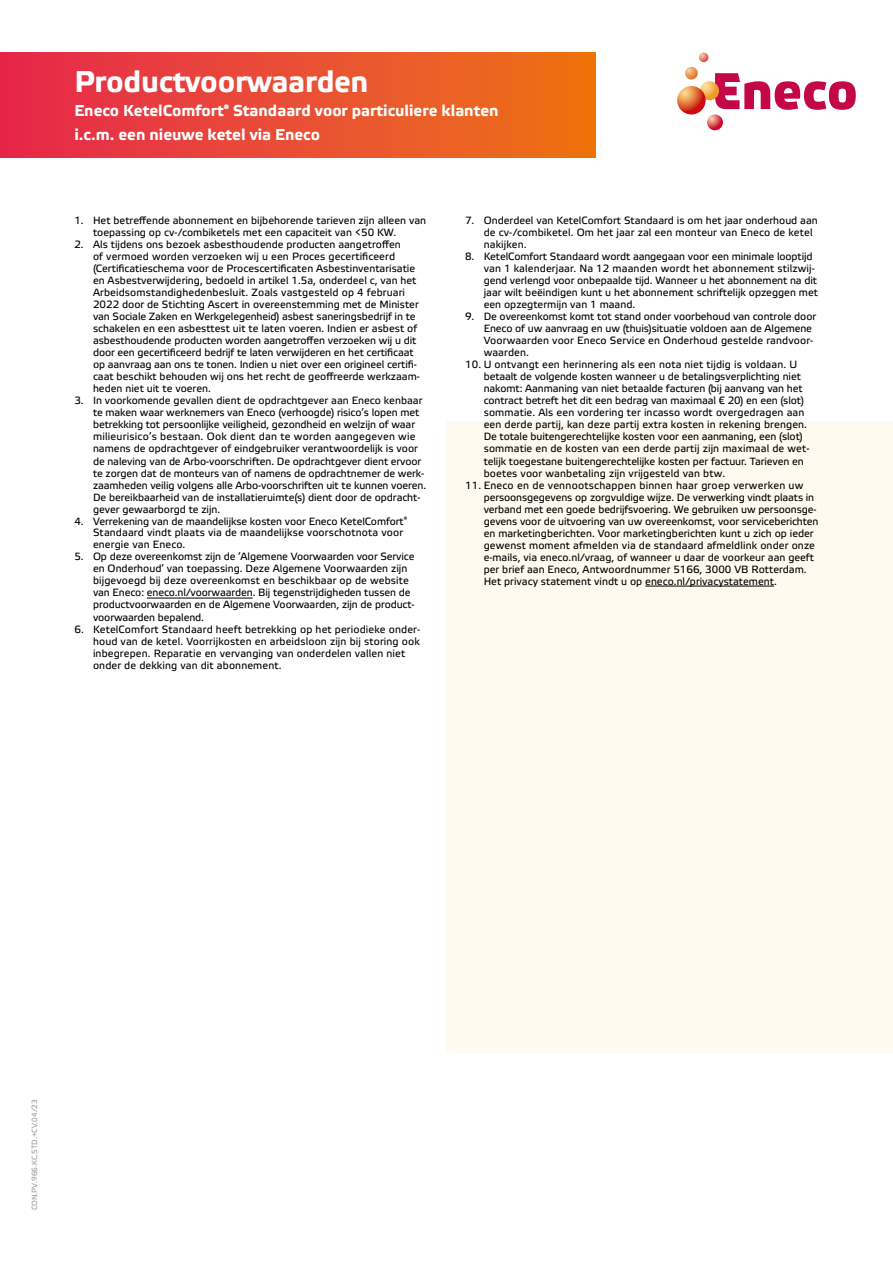
<style>
.page{position:relative;width:893px;height:1263px;background:#fff}
.page>*{position:absolute;margin:0;border:0;box-sizing:border-box;transform-origin:0 0}
.t1{font:700 30px "Etelka Text Pro";letter-spacing:-.01em;color:#fff}
.t2{font:700 15.75px/24px "Etelka Text Pro";color:#fff}
.t3{font:10.5px/12px "Etelka Text Pro";color:#000}
.t4{font:7.5px "Etelka Text Pro";color:#9d9d9c}
</style>
<div class="page">
<div style="left:446px;top:421px;width:447px;height:631px;background:#fffaf0"></div>
<div style="left:0;top:53px;width:595px;height:105px;background:linear-gradient(to right,#e6284f,#ed7414)"></div>
<hr style="left:147px;top:598px;width:106px;height:1px;background:#000">
<hr style="left:645px;top:586px;width:129px;height:1px;background:#000">
<svg style="left:715px;top:73px;width:141px;height:37px"></svg>
<svg style="left:700px;top:81px;width:19px;height:19px"></svg>
<svg style="left:677px;top:86px;width:29px;height:29px"></svg>
<svg style="left:707px;top:115px;width:16px;height:15px"></svg>
<svg style="left:685px;top:53px;width:23px;height:27px"></svg>
<h1 class="t1" style="left:74px;top:65px;width:296px">Productvoorwaarden</h1>
<h2 class="t2" style="left:74px;top:99px;width:426px">Eneco KetelComfort<sup>®</sup> Standaard voor particuliere klanten i.c.m. een nieuwe ketel via Eneco</h2>
<p class="t3" style="left:93px;top:215px;width:335px;text-indent:-19px">1. Het betreffende abonnement en bijbehorende tarieven zijn alleen van toepassing op cv-/combiketels met een capaciteit van &lt;50 KW.</p>
<p class="t3" style="left:93px;top:239px;width:328px;text-indent:-19px">2. Als tijdens ons bezoek asbesthoudende producten aangetroffen<br>of vermoed worden verzoeken wij u een Proces gecertificeerd (Certificatieschema voor de Procescertificaten Asbestinventarisatie en Asbestverwijdering, bedoeld in artikel 1.5a, onderdeel c, van het Arbeidsomstandighedenbesluit. Zoals vastgesteld op 4 februari 2022 door de Stichting Ascert in overeenstemming met de Minister van Sociale Zaken en Werkgelegenheid) asbest saneringsbedrijf in te schakelen en een asbesttest uit te laten voeren. Indien er asbest of asbesthoudende producten worden aangetroffen verzoeken wij u dit door een gecertificeerd bedrijf te laten verwijderen en het certificaat op aanvraag aan ons te tonen. Indien u niet over een origineel certifi&shy;caat beschikt behouden wij ons het recht de geoffreerde werkzaam&shy;heden niet uit te voeren.</p>
<p class="t3" style="left:93px;top:395px;width:335px;text-indent:-19px">3. In voorkomende gevallen dient de opdrachtgever aan Eneco kenbaar te maken waar werknemers van Eneco (verhoogde) risico’s lopen met betrekking tot persoonlijke veiligheid, gezondheid en welzijn of waar milieurisico’s bestaan. Ook dient dan te worden aangegeven wie namens de opdrachtgever of eindgebruiker verantwoordelijk is voor de naleving van de Arbo-voorschriften. De opdrachtgever dient ervoor te zorgen dat de monteurs van of namens de opdrachtnemer de werk&shy;zaamheden veilig volgens alle Arbo-voorschriften uit te kunnen voeren.<br>De bereikbaarheid van de installatieruimte(s) dient door de opdracht&shy;gever gewaarborgd te zijn.</p>
<p class="t3" style="left:93px;top:515px;width:316px;text-indent:-19px">4. Verrekening van de maandelijkse kosten voor Eneco KetelComfort<sup>®<br></sup>Standaard vindt plaats via de maandelijkse voorschotnota voor energie van Eneco.</p>
<p class="t3" style="left:93px;top:551px;width:323px;text-indent:-19px">5. Op deze overeenkomst zijn de ‘Algemene Voorwaarden voor Service en Onderhoud’ van toepassing. Deze Algemene Voorwaarden zijn bijgevoegd bij deze overeenkomst en beschikbaar op de website van Eneco: eneco.nl/voorwaarden. Bij tegenstrijdigheden tussen de productvoorwaarden en de Algemene Voorwaarden, zijn de product&shy;voorwaarden bepalend.</p>
<p class="t3" style="left:93px;top:623px;width:329px;text-indent:-19px">6. KetelComfort Standaard heeft betrekking op het periodieke onder&shy;houd van de ketel. Voorrijkosten en arbeidsloon zijn bij storing ook inbegrepen. Reparatie en vervanging van onderdelen vallen niet onder de dekking van dit abonnement.</p>
<p class="t3" style="left:484px;top:215px;width:336px;text-indent:-19px">7. Onderdeel van KetelComfort Standaard is om het jaar onderhoud aan de cv-/combiketel. Om het jaar zal een monteur van Eneco de ketel nakijken.</p>
<p class="t3" style="left:484px;top:251px;width:336px;text-indent:-19px">8. KetelComfort Standaard wordt aangegaan voor een minimale looptijd van 1 kalenderjaar. Na 12 maanden wordt het abonnement stilzwij&shy;gend verlengd voor onbepaalde tijd. Wanneer u het abonnement na dit jaar wilt beëindigen kunt u het abonnement schriftelijk opzeggen met een opzegtermijn van 1 maand.</p>
<p class="t3" style="left:484px;top:311px;width:334px;text-indent:-19px">9. De overeenkomst komt tot stand onder voorbehoud van controle door Eneco of uw aanvraag en uw (thuis)situatie voldoen aan de Algemene Voorwaarden voor Eneco Service en Onderhoud gestelde randvoor&shy;waarden.</p>
<p class="t3" style="left:484px;top:359px;width:327px;text-indent:-19px">10. U ontvangt een herinnering als een nota niet tijdig is voldaan. U betaalt de volgende kosten wanneer u de betalingsverplichting niet nakomt: Aanmaning van niet betaalde facturen (bij aanvang van het contract betreft het dit een bedrag van maximaal € 20) en een (slot) sommatie. Als een vordering ter incasso wordt overgedragen aan een derde partij, kan deze partij extra kosten in rekening brengen.<br>De totale buitengerechtelijke kosten voor een aanmaning, een (slot) sommatie en de kosten van een derde partij zijn maximaal de wet&shy;telijk toegestane buitengerechtelijke kosten per factuur. Tarieven en boetes voor wanbetaling zijn vrijgesteld van btw.</p>
<p class="t3" style="left:484px;top:479px;width:336px;text-indent:-19px">11. Eneco en de vennootschappen binnen haar groep verwerken uw persoonsgegevens op zorgvuldige wijze. De verwerking vindt plaats in verband met een goede bedrijfsvoering. We gebruiken uw persoonsge&shy;gevens voor de uitvoering van uw overeenkomst, voor serviceberichten en marketingberichten. Voor marketingberichten kunt u zich op ieder gewenst moment afmelden via de standaard afmeldlink onder onze e-mails, via eneco.nl/vraag, of wanneer u daar de voorkeur aan geeft per brief aan Eneco, Antwoordnummer 5166, 3000 VB Rotterdam.<br>Het privacy statement vindt u op eneco.nl/privacystatement.</p>
<p class="t4" style="left:31px;top:1210px;width:112px;rotate:-90deg">CON.PV.966.KC.STD.+CV.04/23</p>
</div>
